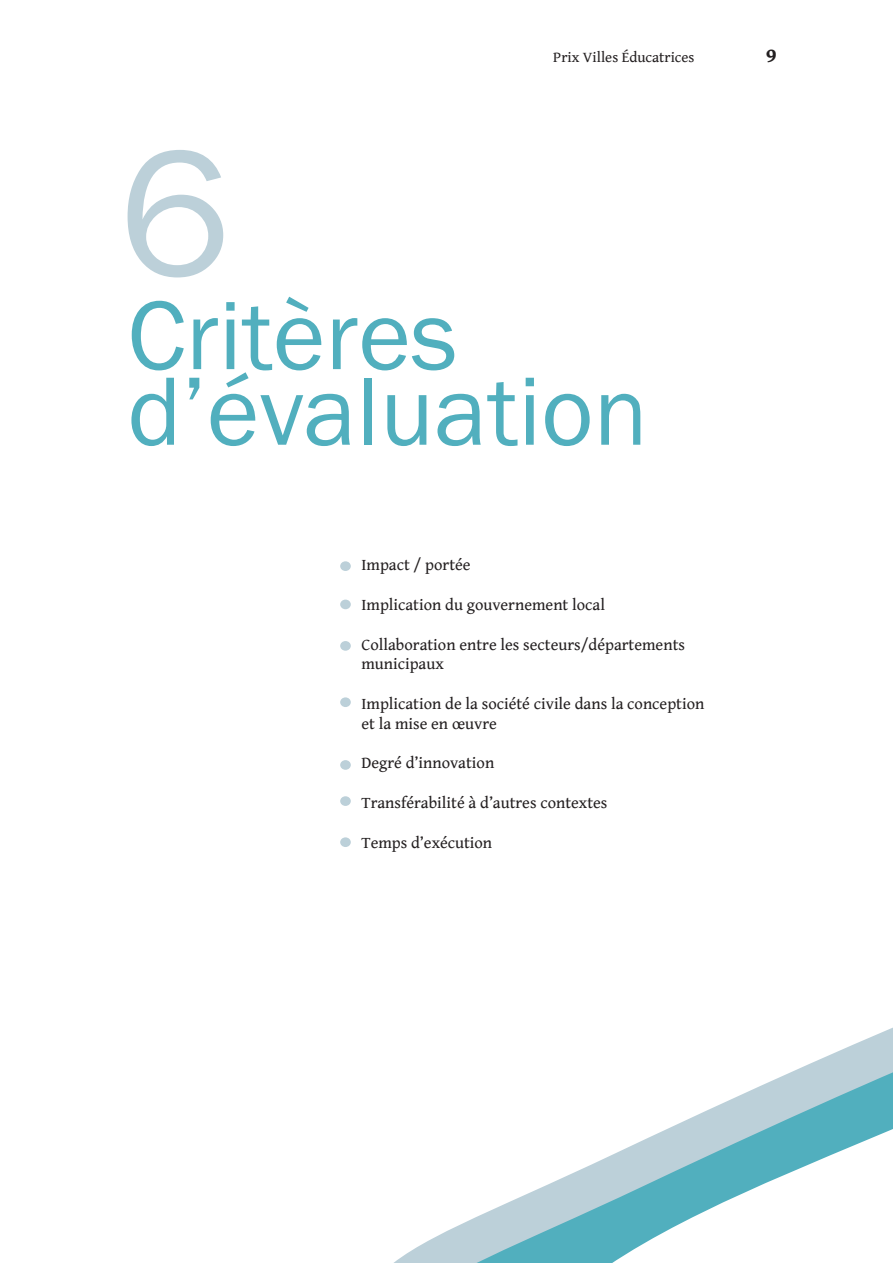
<style>
.page{position:relative;width:893px;height:1263px;background:#fff}
.page>*{position:absolute;margin:0;border:0;box-sizing:border-box;transform-origin:0 0}
._2_Títol{font:100.5px/75.6px "Franklin Gothic";color:#51afbe}
.t1{font:700 21px "Gentium Book Basic";color:#231f20}
._1_Text_normal_bàsic{font:16.5px/19.8px "Gentium Book Basic";color:#231f20}
.t2{font:15px "Gentium Book Basic";color:#231f20}
</style>
<div class="page">
<svg style="left:128px;top:150px;width:95px;height:127px"></svg>
<div style="left:340px;top:561px;width:11px;height:10px;background:#bcd0d9;border-radius:50%"></div>
<div style="left:340px;top:600px;width:11px;height:9px;background:#bcd0d9;border-radius:50%"></div>
<div style="left:340px;top:641px;width:11px;height:10px;background:#bcd0d9;border-radius:50%"></div>
<div style="left:340px;top:697px;width:11px;height:10px;background:#bcd0d9;border-radius:50%"></div>
<div style="left:340px;top:760px;width:11px;height:10px;background:#bcd0d9;border-radius:50%"></div>
<div style="left:340px;top:796px;width:11px;height:10px;background:#bcd0d9;border-radius:50%"></div>
<div style="left:340px;top:837px;width:11px;height:10px;background:#bcd0d9;border-radius:50%"></div>
<svg style="left:394px;top:1027px;width:499px;height:236px"></svg>
<p class="t2" style="left:553px;top:46px;width:143px">Prix Villes Éducatrices</p>
<p class="t1" style="left:766px;top:39px;width:12px">9</p>
<p class="_2_Títol" style="left:128px;top:300px;width:522px">Critères d’évaluation</p>
<p class="_1_Text_normal_bàsic" style="left:361px;top:555px;width:111px">Impact / portée</p>
<p class="_1_Text_normal_bàsic" style="left:361px;top:594px;width:245px">Implication du gouvernement local</p>
<p class="_1_Text_normal_bàsic" style="left:361px;top:634px;width:325px">Collaboration entre les secteurs/départements municipaux</p>
<p class="_1_Text_normal_bàsic" style="left:361px;top:693px;width:344px">Implication de la société civile dans la conception et la mise en œuvre</p>
<p class="_1_Text_normal_bàsic" style="left:361px;top:753px;width:134px">Degré d’innovation</p>
<p class="_1_Text_normal_bàsic" style="left:361px;top:792px;width:247px">Transférabilité à d’autres contextes</p>
<p class="_1_Text_normal_bàsic" style="left:361px;top:832px;width:132px">Temps d’exécution</p>
</div>
